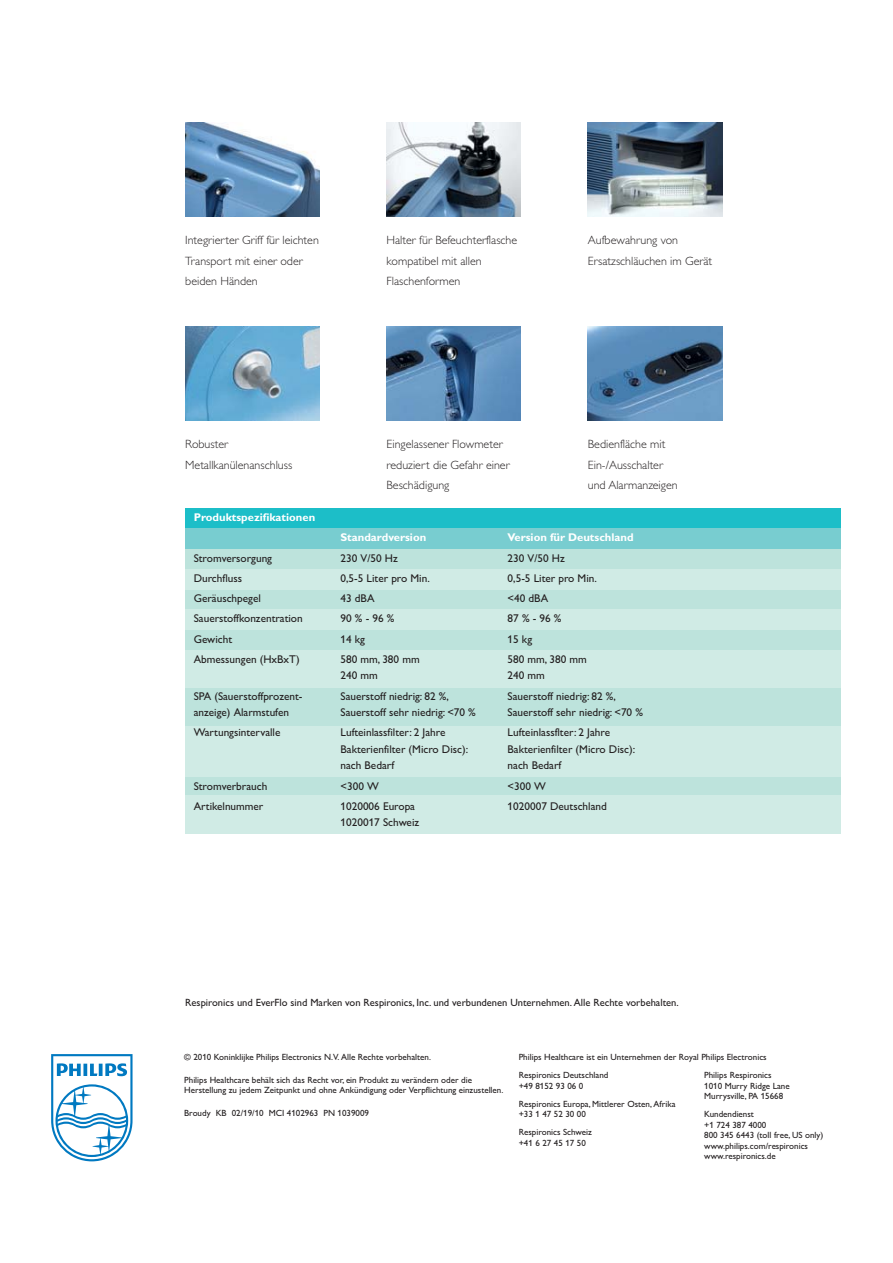
<style>
.page{position:relative;width:893px;height:1263px;background:#fff}
.page>*{position:absolute;margin:0;border:0;box-sizing:border-box;transform-origin:0 0}
.t1{font:300 12px/20.2px "Gill Alt One";color:#231f20}
.t2{font:11.25px "Gill Alt One";color:#231f20}
.t3{font:700 11.25px "Gill Alt One";color:#fff}
.t4{font:10.5px "Gill Alt One";color:#231f20}
.t5{font:9px/10.5px "Gill Alt One";color:#231f20}
</style>
<div class="page">
<svg style="left:51px;top:1054px;width:82px;height:107px"></svg>
<div style="left:185px;top:508px;width:656px;height:21px;background:#1cbec8"></div>
<div style="left:185px;top:529px;width:656px;height:20px;background:#78cdd0"></div>
<div style="left:185px;top:549px;width:656px;height:259px;background:#bde3dc"></div>
<div style="left:185px;top:569px;width:656px;height:20px;background:#d0ebe5"></div>
<div style="left:185px;top:610px;width:656px;height:20px;background:#d0ebe5"></div>
<div style="left:185px;top:650px;width:656px;height:38px;background:#d0ebe5"></div>
<div style="left:185px;top:727px;width:656px;height:50px;background:#d0ebe5"></div>
<div style="left:185px;top:795px;width:656px;height:38px;background:#d0ebe5"></div>
<img style="left:185px;top:123px;width:134px;height:94px">
<img style="left:387px;top:123px;width:134px;height:94px">
<img style="left:588px;top:123px;width:134px;height:94px">
<img style="left:387px;top:327px;width:134px;height:94px">
<img style="left:588px;top:327px;width:134px;height:94px">
<img style="left:185px;top:327px;width:134px;height:94px">
<h1 class="t1" style="left:185px;top:232px;width:135px">Integrierter Griff für leichten<br>Transport mit einer oder beiden Händen</h1>
<h1 class="t1" style="left:386px;top:232px;width:132px">Halter für Befeuchterflasche kompatibel mit allen<br>Flaschenformen</h1>
<h1 class="t1" style="left:588px;top:232px;width:126px">Aufbewahrung von<br>Ersatzschläuchen im Gerät</h1>
<h1 class="t1" style="left:185px;top:436px;width:109px">Robuster<br>Metallkanülenanschluss</h1>
<p class="t3" style="left:194px;top:511px;width:123px">Produktspezifikationen</p>
<h1 class="t1" style="left:386px;top:436px;width:125px">Eingelassener Flowmeter reduziert die Gefahr einer<br>Beschädigung</h1>
<h1 class="t1" style="left:588px;top:436px;width:91px">Bedienfläche mit<br>Ein-/Ausschalter und Alarmanzeigen</h1>
<p class="t3" style="left:340px;top:531px;width:87px">Standardversion</p>
<p class="t3" style="left:508px;top:531px;width:128px">Version für Deutschland</p>
<p class="t2" style="left:194px;top:554px;width:80px">Stromversorgung</p>
<p class="t2" style="left:340px;top:554px;width:59px">230 V/50 Hz</p>
<p class="t2" style="left:508px;top:554px;width:59px">230 V/50 Hz</p>
<p class="t2" style="left:194px;top:574px;width:50px">Durchfluss</p>
<p class="t2" style="left:340px;top:574px;width:91px">0,5-5 Liter pro Min.</p>
<p class="t2" style="left:508px;top:574px;width:91px">0,5-5 Liter pro Min.</p>
<p class="t2" style="left:194px;top:595px;width:69px">Geräuschpegel</p>
<p class="t2" style="left:340px;top:595px;width:36px">43 dBA</p>
<p class="t2" style="left:508px;top:595px;width:42px">&lt;40 dBA</p>
<p class="t2" style="left:194px;top:615px;width:110px">Sauerstoffkonzentration</p>
<p class="t2" style="left:340px;top:615px;width:55px">90 % - 96 %</p>
<p class="t2" style="left:508px;top:615px;width:55px">87 % - 96 %</p>
<p class="t2" style="left:194px;top:635px;width:40px">Gewicht</p>
<p class="t2" style="left:340px;top:635px;width:26px">14 kg</p>
<p class="t2" style="left:508px;top:635px;width:26px">15 kg</p>
<p class="t2" style="left:194px;top:655px;width:107px">Abmessungen (HxBxT)</p>
<p class="t2" style="left:340px;top:655px;width:81px">580 mm, 380 mm</p>
<p class="t2" style="left:508px;top:655px;width:81px">580 mm, 380 mm</p>
<p class="t2" style="left:340px;top:672px;width:39px">240 mm</p>
<p class="t2" style="left:508px;top:672px;width:39px">240 mm</p>
<p class="t2" style="left:194px;top:692px;width:110px">SPA (Sauerstoffprozent-</p>
<p class="t2" style="left:340px;top:692px;width:110px">Sauerstoff niedrig: 82 %,</p>
<p class="t2" style="left:508px;top:692px;width:110px">Sauerstoff niedrig: 82 %,</p>
<p class="t2" style="left:194px;top:709px;width:97px">anzeige) Alarmstufen</p>
<p class="t2" style="left:340px;top:709px;width:137px">Sauerstoff sehr niedrig: &lt;70 %</p>
<p class="t2" style="left:508px;top:709px;width:137px">Sauerstoff sehr niedrig: &lt;70 %</p>
<p class="t2" style="left:194px;top:729px;width:88px">Wartungsintervalle</p>
<p class="t2" style="left:340px;top:729px;width:106px">Lufteinlassfilter: 2 Jahre</p>
<p class="t2" style="left:508px;top:729px;width:104px">Lufteinlassflter: 2 Jahre</p>
<p class="t2" style="left:340px;top:745px;width:129px">Bakterienfilter (Micro Disc):</p>
<p class="t2" style="left:507px;top:745px;width:129px">Bakterienfilter (Micro Disc):</p>
<p class="t2" style="left:340px;top:762px;width:55px">nach Bedarf</p>
<p class="t2" style="left:508px;top:762px;width:55px">nach Bedarf</p>
<p class="t2" style="left:194px;top:782px;width:75px">Stromverbrauch</p>
<p class="t2" style="left:340px;top:782px;width:40px">&lt;300 W</p>
<p class="t2" style="left:508px;top:782px;width:40px">&lt;300 W</p>
<p class="t2" style="left:194px;top:802px;width:71px">Artikelnummer</p>
<p class="t2" style="left:340px;top:802px;width:76px">1020006 Europa</p>
<p class="t2" style="left:508px;top:802px;width:101px">1020007 Deutschland</p>
<p class="t2" style="left:340px;top:819px;width:80px">1020017 Schweiz</p>
<p class="t4" style="left:185px;top:998px;width:495px">Respironics und EverFlo sind Marken von Respironics, Inc. und verbundenen Unternehmen. Alle Rechte vorbehalten.</p>
<p class="t5" style="left:184px;top:1053px;width:248px">© 2010 Koninklijke Philips Electronics N.V. Alle Rechte vorbehalten.</p>
<p class="t5" style="left:184px;top:1075px;width:321px">Philips Healthcare behält sich das Recht vor, ein Produkt zu verändern oder die<br>Herstellung zu jedem Zeitpunkt und ohne Ankündigung oder Verpflichtung einzustellen.</p>
<p class="t5" style="left:184px;top:1108px;width:186px">Broudy KB 02/19/10 MCI 4102963 PN 1039009</p>
<p class="t5" style="left:519px;top:1049px;width:250px;line-height:18px">Philips Healthcare ist ein Unternehmen der Royal Philips Electronics<br>Respironics Deutschland</p>
<p class="t5" style="left:519px;top:1077px;width:158px;line-height:18px">+49 8152 93 06 0<br>Respironics Europa, Mittlerer Osten, Afrika</p>
<p class="t5" style="left:519px;top:1106px;width:75px;line-height:18px">+33 1 47 52 30 00<br>Respironics Schweiz</p>
<p class="t5" style="left:519px;top:1138px;width:69px">+41 6 27 45 17 50</p>
<p class="t5" style="left:704px;top:1071px;width:87px">Philips Respironics<br>1010 Murry Ridge Lane<br>Murrysville, PA 15668</p>
<p class="t5" style="left:704px;top:1110px;width:121px">Kundendienst<br>+1 724 387 4000<br>800 345 6443 (toll free, US only) www.philips.com/respironics www.respironics.de</p>
</div>
